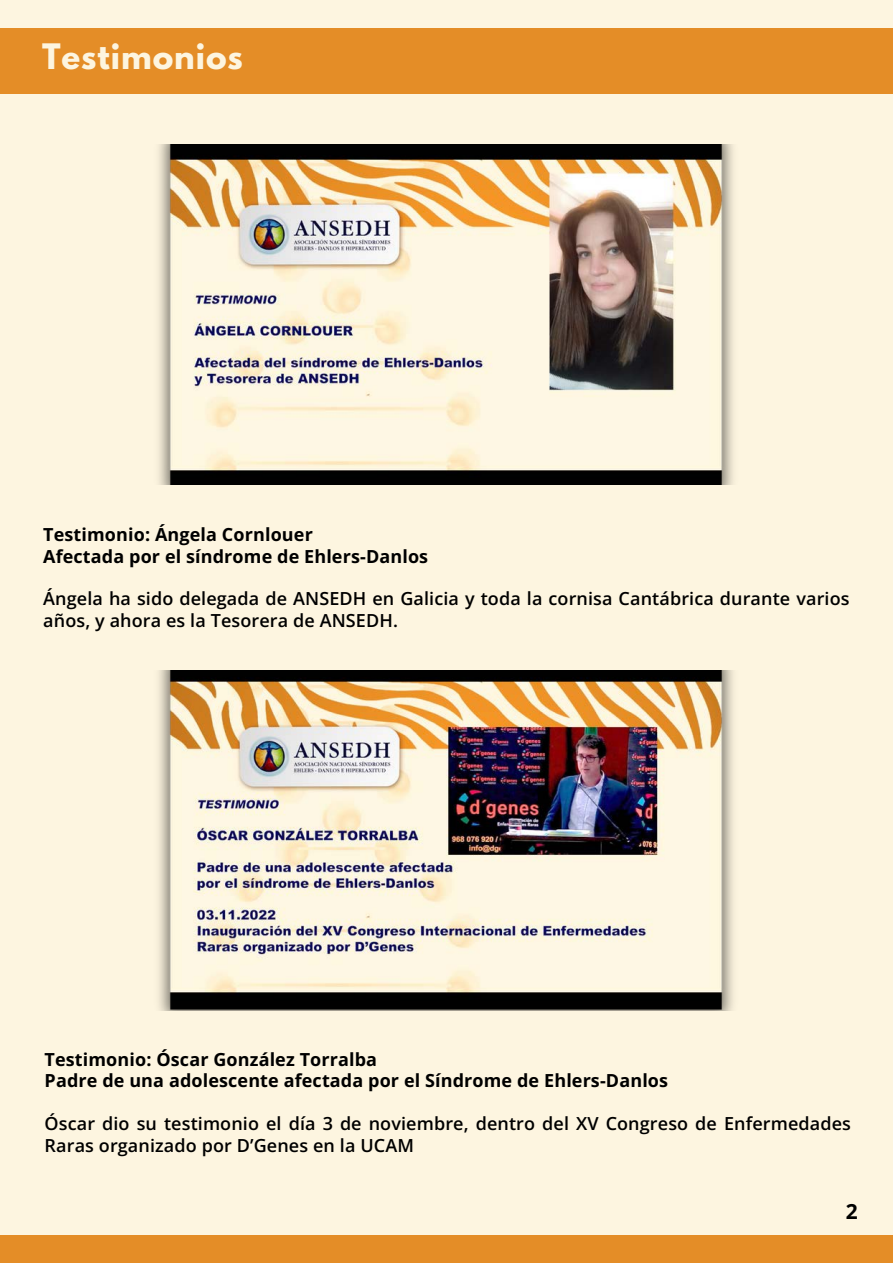
<style>
.page{position:relative;width:893px;height:1264px;background:#fff}
.page>*{position:absolute;margin:0;border:0;box-sizing:border-box;transform-origin:0 0}
.t1{font:700 31.05px "League Spartan";letter-spacing:.03em;color:#fdf5e0}
.t2{font:700 21px "Open Sans";color:#000}
.t3{font:600 18px/21.3px "Open Sans";letter-spacing:.005em;color:#000}
.t4{font:700 18px "Open Sans";letter-spacing:.005em;color:#000}
</style>
<div class="page">
<div style="left:0;top:0;width:892px;height:1262px;background:#fdf5e0"></div>
<div style="left:0;top:1235px;width:892px;height:27px;background:#e48d27"></div>
<img style="left:159px;top:144px;width:574px;height:341px">
<img style="left:159px;top:670px;width:574px;height:340px">
<div style="left:0;top:28px;width:892px;height:65px;background:#e48d27"></div>
<p class="t1" style="left:42px;top:41px;width:202px">Testimonios</p>
<p class="t4" style="left:43px;top:522px;width:271px">Testimonio: Ángela Cornlouer</p>
<p class="t4" style="left:43px;top:543px;width:386px">Afectada por el síndrome de Ehlers-Danlos</p>
<p class="t3" style="left:43px;top:587px;width:807px">Ángela ha sido delegada de ANSEDH en Galicia y toda la cornisa Cantábrica durante varios años, y ahora es la Tesorera de ANSEDH.</p>
<p class="t4" style="left:45px;top:1046px;width:334px">Testimonio: Óscar González Torralba</p>
<p class="t4" style="left:45px;top:1068px;width:625px">Padre de una adolescente afectada por el Síndrome de Ehlers-Danlos</p>
<p class="t3" style="left:45px;top:1112px;width:807px">Óscar dio su testimonio el día 3 de noviembre, dentro del XV Congreso de Enfermedades<br>Raras organizado por D’Genes en la UCAM</p>
<p class="t2" style="left:845px;top:1196px;width:13px">2</p>
</div>
